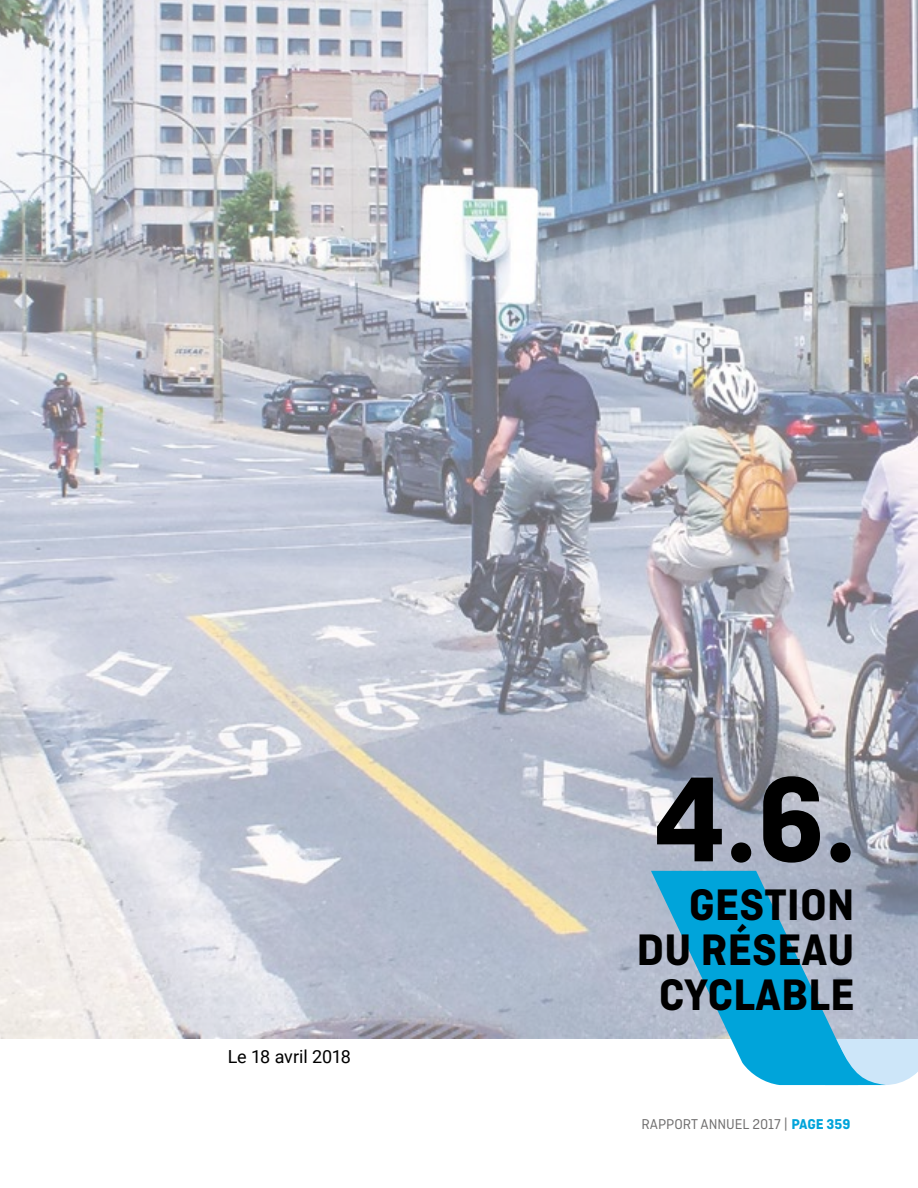
<style>
.page{position:relative;width:918px;height:1188px;background:#fff}
.page>*{position:absolute;margin:0;border:0;box-sizing:border-box;transform-origin:0 0}
.t1{font:700 127.5px "Ciutadella";color:#000}
.t2{font:700 46.5px/45px "Ciutadella";color:#000;text-align:right}
.t3{font:18px "Roboto";letter-spacing:-.01em;color:#000}
.t4{font:15px "Ciutadella";color:#706f6f}
.s1{font-weight:700;color:#00a4da}
</style>
<div class="page">
<img style="left:0;top:0;width:918px;height:1038px">
<svg style="left:651px;top:871px;width:174px;height:214px;background:#56b5d9"></svg>
<svg style="left:825px;top:729px;width:93px;height:356px;background:#a3b1c2"></svg>
<p class="t3" style="left:228px;top:1044px;width:125px">Le 18 avril 2018</p>
<h1 class="t1" style="left:653px;top:746px;width:204px">4.6.</h1>
<h2 class="t2" style="left:636px;top:883px;width:220px">GESTION<br>DU RÉSEAU<br>CYCLABLE</h2>
<p class="t4" style="left:641px;top:1116px;width:211px">RAPPORT ANNUEL 2017 | <span class="s1">PAGE 359</span></p>
</div>
